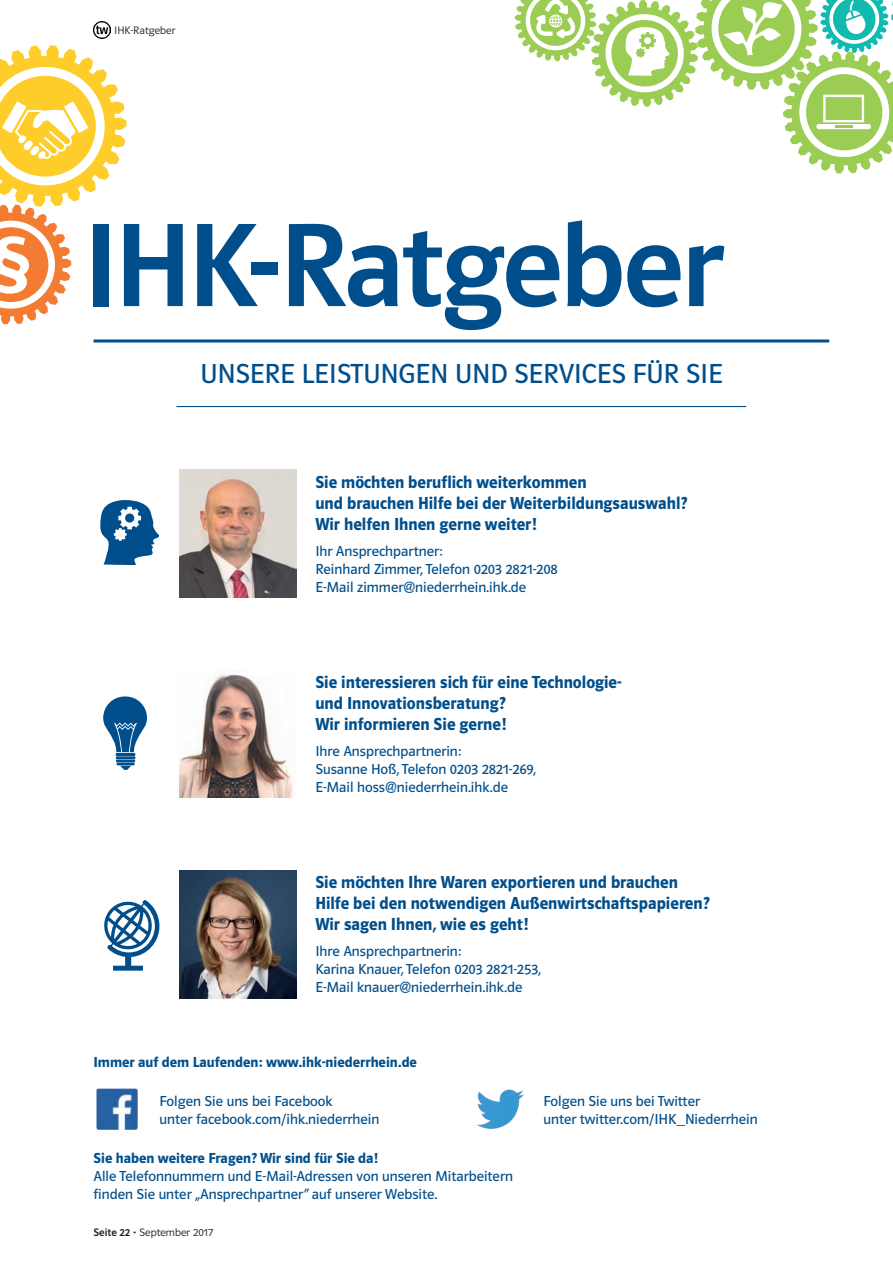
<style>
.page{position:relative;width:893px;height:1263px;background:#fff}
.page>*{position:absolute;margin:0;border:0;box-sizing:border-box;transform-origin:0 0}
.t1{font:122.7px "Polo 22 K Krftg";letter-spacing:-.02em;color:#004f8c}
.t2{font:28.5px "Polo 11 K Buch";color:#004f8c}
.t3{font:18px/21px "Polo 11 K Hfett";color:#004f8c}
.t4{font:15px/18px "Polo 11 K Buch";color:#004f8c}
.t5{font:15px "Polo 11 K Hfett";color:#004f8c}
.t6{font:11.25px "Polo 11 K Leicht";color:#231f20}
.s1{font-family:"Polo 11 K Hfett"}
.s2{font-family:"Polo 22 K Krftg"}
</style>
<div class="page">
<img style="left:94px;top:22px;width:17px;height:17px">
<svg style="left:100px;top:500px;width:59px;height:65px"></svg>
<hr style="left:94px;top:339px;width:735px;height:3px;background:#004f8c">
<svg style="left:0;top:45px;width:127px;height:279px"></svg>
<hr style="left:176px;top:406px;width:570px;height:1px;background:#004f8c">
<img style="left:179px;top:871px;width:117px;height:127px">
<img style="left:179px;top:470px;width:117px;height:127px">
<img style="left:179px;top:674px;width:114px;height:124px">
<img style="left:96px;top:1088px;width:42px;height:42px">
<svg style="left:104px;top:900px;width:55px;height:71px"></svg>
<svg style="left:103px;top:696px;width:44px;height:74px"></svg>
<img style="left:476px;top:1089px;width:48px;height:40px">
<svg style="left:515px;top:0;width:378px;height:173px"></svg>
<p class="t6" style="left:114px;top:26px;width:63px">IHK-Ratgeber</p>
<p class="t1" style="left:83px;top:201px;width:642px">IHK-Ratgeber</p>
<p class="t2" style="left:200px;top:363px;width:524px">UNSERE LEISTUNGEN UND SERVICES FÜR SIE</p>
<p class="t3" style="left:315px;top:473px;width:374px">Sie möchten beruflich weiterkommen<br>und brauchen Hilfe bei der Weiterbildungsauswahl?<br>Wir helfen Ihnen gerne weiter!</p>
<p class="t4" style="left:315px;top:544px;width:244px">Ihr Ansprechpartner:<br>Reinhard Zimmer, Telefon 0203 2821-208<br>E-Mail zimmer@niederrhein.ihk.de</p>
<p class="t3" style="left:315px;top:673px;width:308px">Sie interessieren sich für eine Technologie&shy;und Innovationsberatung?<br>Wir informieren Sie gerne!</p>
<p class="t4" style="left:315px;top:744px;width:222px">Ihre Ansprechpartnerin:<br>Susanne Hoß, Telefon 0203 2821-269,<br>E-Mail hoss@niederrhein.ihk.de</p>
<p class="t3" style="left:315px;top:873px;width:396px">Sie möchten Ihre Waren exportieren und brauchen<br>Hilfe bei den notwendigen Außenwirtschaftspapieren?<br>Wir sagen Ihnen, wie es geht!</p>
<p class="t4" style="left:315px;top:944px;width:227px">Ihre Ansprechpartnerin:<br>Karina Knauer, Telefon 0203 2821-253,<br>E-Mail knauer@niederrhein.ihk.de</p>
<p class="t5" style="left:94px;top:1056px;width:325px">Immer auf dem Laufenden: www.ihk-niederrhein.de</p>
<p class="t4" style="left:160px;top:1093px;width:221px">Folgen Sie uns bei Facebook<br>unter facebook.com/ihk.niederrhein</p>
<p class="t4" style="left:94px;top:1151px;width:421px"><span class="s1">Sie haben weitere Fragen? Wir sind für Sie da!<br></span>Alle Telefonnummern und E-Mail-Adressen von unseren Mitarbeitern finden Sie unter „Ansprechpartner“ auf unserer Website.</p>
<p class="t6" style="left:94px;top:1228px;width:121px"><span class="s2">Seite 22</span> • September 2017</p>
<p class="t4" style="left:543px;top:1093px;width:216px">Folgen Sie uns bei Twitter<br>unter twitter.com/IHK_Niederrhein</p>
</div>
